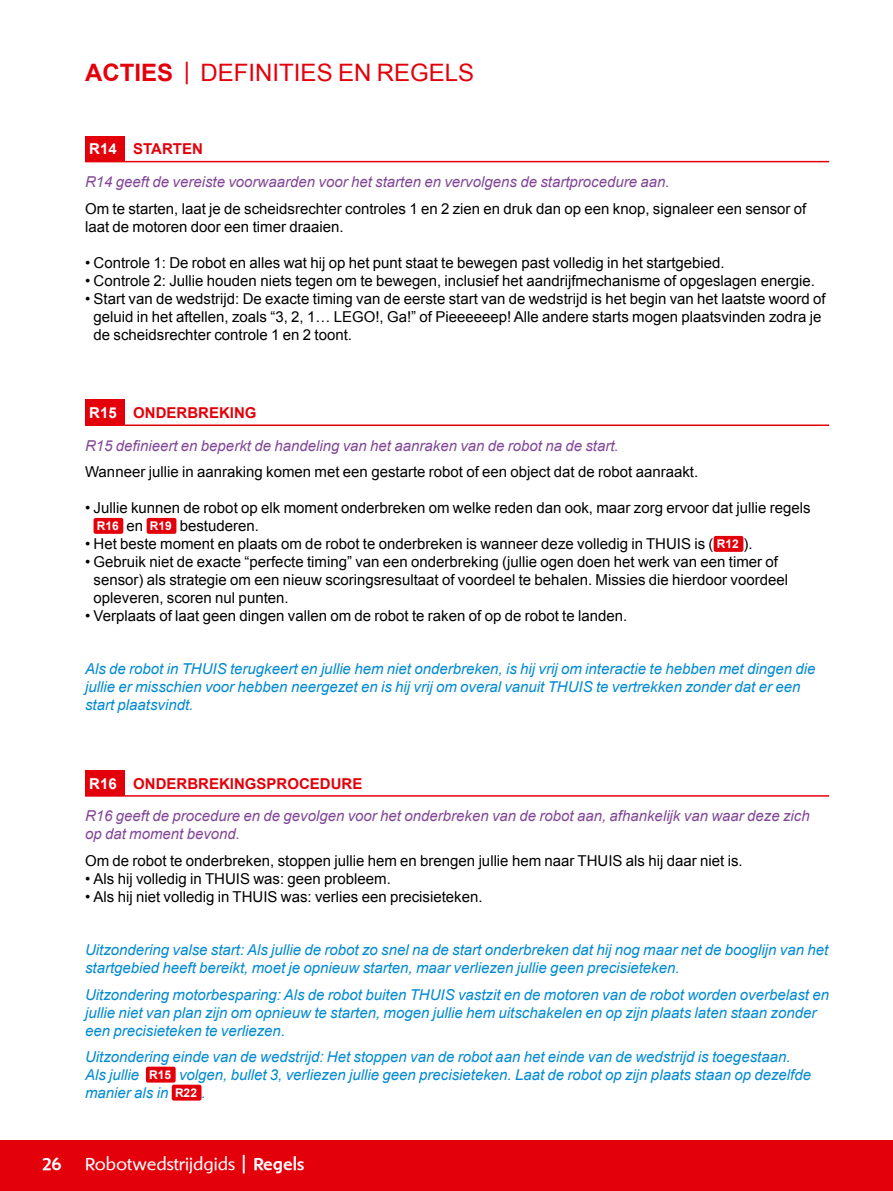
<style>
.page{position:relative;width:893px;height:1191px;background:#fff}
.page>*{position:absolute;margin:0;border:0;box-sizing:border-box;transform-origin:0 0}
.t1{font:24px "Arial";color:#e3000b}
.t2{font:18px "Shinn RR";color:#fff}
.t3{font:500 18px "Shinn RR";color:#fff}
.t4{font:15px/18px "Arial";color:#000}
.t5{font:italic 15px/18px "Arial";color:#008ad2}
.t6{font:italic 15px/32.8px "Arial";color:#814796}
.s1{font-weight:700}
.s2{font-weight:700;font-style:normal;color:#fff}
.s3{font-weight:700;font-style:normal;color:#e3000b}
.s4{font-weight:700;font-size:12px;color:#fff}
.s5{font-weight:700;font-style:normal;font-size:12px;color:#fff}
.s6{font-size:27px}
.s7{font-weight:500}
</style>
<div class="page">
<div style="left:0;top:1140px;width:893px;height:51px;background:#e3000b"></div>
<div style="left:85px;top:136px;width:40px;height:26px;background:#e3000b"></div>
<hr style="left:125px;top:161px;width:704px;height:1px;background:#e3000b">
<div style="left:85px;top:400px;width:40px;height:25px;background:#e3000b"></div>
<hr style="left:85px;top:424px;width:40px;height:2px;background:#e3000b">
<hr style="left:125px;top:424px;width:704px;height:2px;background:#e3000b">
<div style="left:94px;top:518px;width:29px;height:16px;background:#e3000b;border-radius:2px"></div>
<div style="left:147px;top:518px;width:29px;height:16px;background:#e3000b;border-radius:2px"></div>
<div style="left:714px;top:536px;width:29px;height:16px;background:#e3000b;border-radius:2px"></div>
<div style="left:85px;top:770px;width:40px;height:26px;background:#e3000b"></div>
<hr style="left:125px;top:795px;width:704px;height:1px;background:#e3000b">
<div style="left:146px;top:1066px;width:30px;height:16px;background:#e3000b;border-radius:2px"></div>
<div style="left:172px;top:1084px;width:30px;height:16px;background:#e3000b;border-radius:2px"></div>
<h1 class="t1" style="left:85px;top:57px;width:390px"><span class="s1">ACTIES</span> | DEFINITIES EN REGELS</h1>
<p class="t6" style="left:85px;top:133px;width:586px"><span class="s2">R14</span> <span class="s3">STARTEN<br></span>R14 geeft de vereiste voorwaarden voor het starten en vervolgens de startprocedure aan.</p>
<p class="t4" style="left:85px;top:199px;width:723px">Om te starten, laat je de scheidsrechter controles 1 en 2 zien en druk dan op een knop, signaleer een sensor of laat de motoren door een timer draaien.</p>
<p class="t4" style="left:85px;top:253px;width:641px">• Controle 1: De robot en alles wat hij op het punt staat te bewegen past volledig in het startgebied.</p>
<p class="t4" style="left:85px;top:271px;width:731px">• Controle 2: Jullie houden niets tegen om te bewegen, inclusief het aandrijfmechanisme of opgeslagen energie.</p>
<p class="t4" style="left:94px;top:289px;width:734px;text-indent:-9px">• Start van de wedstrijd: De exacte timing van de eerste start van de wedstrijd is het begin van het laatste woord of geluid in het aftellen, zoals “3, 2, 1… LEGO!, Ga!” of Pieeeeeep! Alle andere starts mogen plaatsvinden zodra je de scheidsrechter controle 1 en 2 toont.</p>
<p class="t6" style="left:85px;top:396px;width:535px"><span class="s2">R15</span> <span class="s3">ONDERBREKING<br></span>R15 definieert en beperkt de handeling van het aanraken van de robot na de start.</p>
<p class="t4" style="left:85px;top:463px;width:615px">Wanneer jullie in aanraking komen met een gestarte robot of een object dat de robot aanraakt.</p>
<p class="t4" style="left:97px;top:499px;width:715px;text-indent:-12px">• Jullie kunnen de robot op elk moment onderbreken om welke reden dan ook, maar zorg ervoor dat jullie regels<br><span class="s4">R16</span> en <span class="s4">R19</span> bestuderen.</p>
<p class="t4" style="left:85px;top:535px;width:669px">• Het beste moment en plaats om de robot te onderbreken is wanneer deze volledig in THUIS is ( <span class="s4">R12</span> ).</p>
<p class="t4" style="left:94px;top:553px;width:696px;text-indent:-9px">• Gebruik niet de exacte “perfecte timing” van een onderbreking (jullie ogen doen het werk van een timer of sensor) als strategie om een nieuw scoringsresultaat of voordeel te behalen. Missies die hierdoor voordeel opleveren, scoren nul punten.</p>
<p class="t4" style="left:85px;top:607px;width:544px">• Verplaats of laat geen dingen vallen om de robot te raken of op de robot te landen.</p>
<p class="t5" style="left:85px;top:660px;width:732px">Als de robot in THUIS terugkeert en jullie hem niet onderbreken, is hij vrij om interactie te hebben met dingen die jullie er misschien voor hebben neergezet en is hij vrij om overal vanuit THUIS te vertrekken zonder dat er een start plaatsvindt.</p>
<p class="t6" style="left:85px;top:767px;width:726px"><span class="s2">R16</span> <span class="s3">ONDERBREKINGSPROCEDURE<br></span>R16 geeft de procedure en de gevolgen voor het onderbreken van de robot aan, afhankelijk van waar deze zich</p>
<p class="t6" style="left:85px;top:818px;width:157px">op dat moment bevond.</p>
<p class="t4" style="left:85px;top:852px;width:659px">Om de robot te onderbreken, stoppen jullie hem en brengen jullie hem naar THUIS als hij daar niet is.</p>
<p class="t4" style="left:85px;top:870px;width:307px">• Als hij volledig in THUIS was: geen probleem.</p>
<p class="t4" style="left:85px;top:888px;width:399px">• Als hij niet volledig in THUIS was: verlies een precisieteken.</p>
<p class="t5" style="left:85px;top:941px;width:745px">Uitzondering valse start: Als jullie de robot zo snel na de start onderbreken dat hij nog maar net de booglijn van het startgebied heeft bereikt, moet je opnieuw starten, maar verliezen jullie geen precisieteken.</p>
<p class="t5" style="left:85px;top:985px;width:745px">Uitzondering motorbesparing: Als de robot buiten THUIS vastzit en de motoren van de robot worden overbelast en jullie niet van plan zijn om opnieuw te starten, mogen jullie hem uitschakelen en op zijn plaats laten staan zonder een precisieteken te verliezen.</p>
<p class="t5" style="left:85px;top:1048px;width:728px">Uitzondering einde van de wedstrijd: Het stoppen van de robot aan het einde van de wedstrijd is toegestaan.<br>Als jullie <span class="s5">R15</span> volgen, bullet 3, verliezen jullie geen precisieteken. Laat de robot op zijn plaats staan op dezelfde manier als in <span class="s5">R22</span> .</p>
<p class="t3" style="left:43px;top:1152px;width:21px">26</p>
<p class="t2" style="left:85px;top:1153px;width:221px">Robotwedstrijdgids <span class="s6">I</span> <span class="s7">Regels</span></p>
</div>
